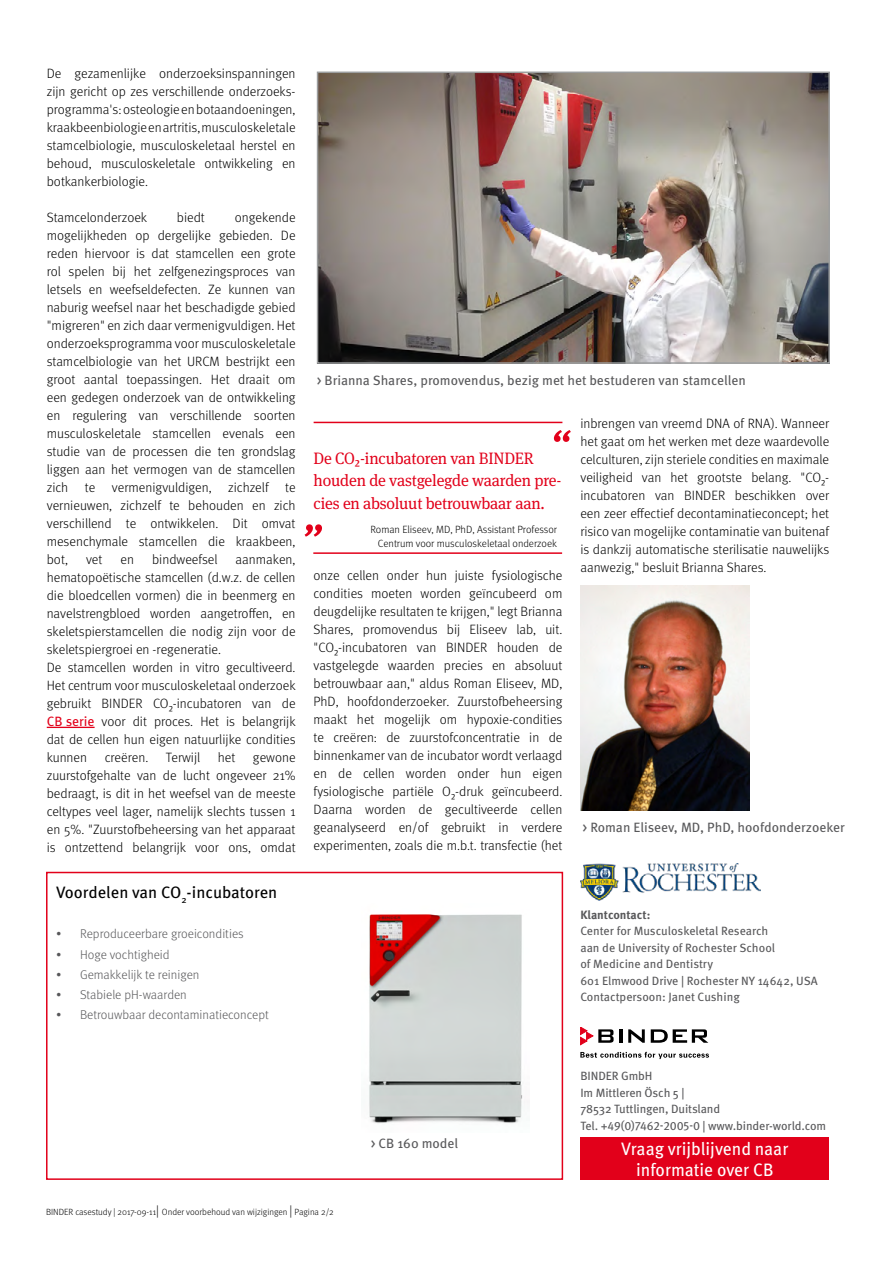
<style>
.page{position:relative;width:893px;height:1263px;background:#fff}
.page>*{position:absolute;margin:0;border:0;box-sizing:border-box;transform-origin:0 0}
.t1{font:18px/21.6px "Meta Pro";color:#fff;text-align:center;scale:.96 1}
.Zitat{font:16.5px/22.5px "Meta Serif OT";letter-spacing:-.01em;color:#e2001a}
.rechte_Box{font:16.5px "Meta Pro";color:#000}
.Fließtext{font:300 13.5px/18px "Meta Pro";color:#000;text-align:justify}
.BU{font:13.5px "Meta Pro";color:#58585a}
.t2{font:300 12.75px "Meta Pro";color:#58585a}
.Adressen{font:12px/16.5px "Meta Pro";letter-spacing:-.005em;color:#58585a}
.Adressen-2{font:700 12px "Meta Pro";color:#58585a}
.Zitat_Quelle{font:300 10.5px "Meta Pro";color:#000}
.t3{font:300 9px "Meta Pro";color:#000}
.s1{font-weight:400;color:#e2001a}
.s2{font-size:12.75px}
</style>
<div class="page">
<div style="left:46px;top:872px;width:517px;height:308px;border:2px solid #e2001a"></div>
<hr style="left:47px;top:727px;width:48px;height:1px;background:#e2001a">
<img style="left:320px;top:75px;width:507px;height:286px">
<div style="left:317px;top:72px;width:513px;height:292px;border:2px solid #9c9e9f"></div>
<svg style="left:580px;top:1052px;width:129px;height:7px"></svg>
<hr style="left:619px;top:1029px;width:3px;height:14px;background:#000">
<svg style="left:628px;top:1029px;width:17px;height:14px"></svg>
<svg style="left:651px;top:1029px;width:57px;height:14px"></svg>
<svg style="left:580px;top:1027px;width:34px;height:18px"></svg>
<img style="left:369px;top:914px;width:154px;height:210px">
<div style="left:580px;top:1137px;width:249px;height:43px;background:#e2001a"></div>
<svg style="left:305px;top:524px;width:17px;height:13px"></svg>
<svg style="left:554px;top:430px;width:17px;height:12px"></svg>
<hr style="left:314px;top:422px;width:248px;height:1px;background:#e2001a">
<hr style="left:313px;top:552px;width:249px;height:2px;background:#e2001a">
<img style="left:580px;top:863px;width:181px;height:37px">
<img style="left:580px;top:585px;width:170px;height:226px">
<p class="Fließtext" style="left:47px;top:63px;width:250px">De gezamenlijke onderzoeksinspanningen zijn gericht op zes verschillende onderzoeks&shy;programma's: osteologie en botaandoeningen, kraakbeenbiologie en artritis, musculoskeletale stamcelbiologie, musculoskeletaal herstel en behoud, musculoskeletale ontwikkeling en botkankerbiologie.</p>
<p class="Fließtext" style="left:47px;top:207px;width:102px">Stamcelonderzoek</p>
<p class="Fließtext" style="left:177px;top:207px;width:29px">biedt</p>
<p class="Fließtext" style="left:47px;top:207px;width:250px;text-indent:188px">ongekende mogelijkheden op dergelijke gebieden. De reden hiervoor is dat stamcellen een grote rol spelen bij het zelfgenezingsproces van letsels en weefseldefecten. Ze kunnen van naburig weefsel naar het beschadigde gebied "migreren" en zich daar vermenigvuldigen. Het onderzoeksprogramma voor musculoskeletale stamcelbiologie van het URCM bestrijkt een groot aantal toepassingen. Het draait om een gedegen onderzoek van de ontwikkeling en regulering van verschillende soorten musculoskeletale stamcellen evenals een studie van de processen die ten grondslag liggen aan het vermogen van de stamcellen zich te vermenigvuldigen, zichzelf te vernieuwen, zichzelf te behouden en zich verschillend te ontwikkelen. Dit omvat mesenchymale stamcellen die kraakbeen, bot,</p>
<p class="Fließtext" style="left:47px;top:549px;width:250px;text-indent:189px">aanmaken, hematopoëtische stamcellen (d.w.z. de cellen die bloedcellen vormen) die in beenmerg en navelstrengbloed worden aangetroffen, en skeletspierstamcellen die nodig zijn voor de skeletspiergroei en -regeneratie.</p>
<p class="Fließtext" style="left:47px;top:657px;width:250px">De stamcellen worden in vitro gecultiveerd.<br>Het centrum voor musculoskeletaal onderzoek gebruikt BINDER CO₂-incubatoren van de <span class="s1">CB serie</span> voor dit proces. Het is belangrijk dat de cellen hun eigen natuurlijke condities kunnen</p>
<p class="Fließtext" style="left:86px;top:549px;width:18px">vet</p>
<p class="Fließtext" style="left:120px;top:549px;width:15px">en</p>
<p class="Fließtext" style="left:152px;top:549px;width:67px">bindweefsel</p>
<p class="Fließtext" style="left:105px;top:747px;width:45px">creëren.</p>
<p class="Fließtext" style="left:166px;top:747px;width:36px">Terwijl</p>
<p class="Fließtext" style="left:218px;top:747px;width:19px">het</p>
<p class="Fließtext" style="left:47px;top:747px;width:250px;text-indent:206px">gewone zuurstofgehalte van de lucht ongeveer 21% bedraagt, is dit in het weefsel van de meeste celtypes veel lager, namelijk slechts tussen 1 en 5%. "Zuurstofbeheersing van het apparaat is ontzettend belangrijk voor ons, omdat</p>
<p class="rechte_Box" style="left:56px;top:879px;width:223px">Voordelen van CO<sub>2</sub>-incubatoren</p>
<p class="t2" style="left:56px;top:925px;width:189px">• Reproduceerbare groeicondities</p>
<p class="t2" style="left:56px;top:945px;width:115px">• Hoge vochtigheid</p>
<p class="t2" style="left:56px;top:965px;width:145px">• Gemakkelijk te reinigen</p>
<p class="t2" style="left:56px;top:985px;width:132px">• Stabiele pH-waarden</p>
<p class="t2" style="left:56px;top:1006px;width:214px">• Betrouwbaar decontaminatieconcept</p>
<p class="BU" style="left:317px;top:370px;width:431px">&gt; Brianna Shares, promovendus, bezig met het bestuderen van stamcellen</p>
<p class="Zitat" style="left:314px;top:447px;width:249px">De CO₂-incubatoren van BINDER houden de vastgelegde waarden pre&shy;cies en absoluut betrouwbaar aan.</p>
<p class="Zitat_Quelle" style="left:370px;top:522px;width:188px">Roman Eliseev, MD, PhD, Assistant Professor</p>
<p class="Zitat_Quelle" style="left:378px;top:536px;width:181px">Centrum voor musculoskeletaal onderzoek</p>
<p class="Fließtext" style="left:314px;top:566px;width:250px">onze cellen onder hun juiste fysiologische condities moeten worden geïncubeerd om deugdelijke resultaten te krijgen," legt Brianna Shares, promovendus bij Eliseev lab, uit. "CO₂-incubatoren van BINDER houden de vastgelegde waarden precies en absoluut betrouwbaar aan," aldus Roman Eliseev, MD, PhD, hoofdonderzoeker. Zuurstofbeheersing maakt het mogelijk om hypoxie-condities te creëren: de zuurstofconcentratie in de binnenkamer van de incubator wordt verlaagd en de cellen worden onder hun eigen fysiologische partiële O₂-druk geïncubeerd.<br>Daarna worden de gecultiveerde cellen geanalyseerd en/of gebruikt in verdere experimenten, zoals die m.b.t. transfectie (het</p>
<p class="Fließtext" style="left:580px;top:414px;width:250px">inbrengen van vreemd DNA of RNA). Wanneer het gaat om het werken met deze waardevolle celculturen, zijn steriele condities en maximale veiligheid van het grootste belang. "CO₂- incubatoren van BINDER beschikken over een zeer effectief decontaminatieconcept; het risico van mogelijke contaminatie van buitenaf is dankzij automatische sterilisatie nauwelijks aanwezig," besluit Brianna Shares.</p>
<p class="BU" style="left:583px;top:817px;width:264px">&gt; Roman Eliseev, MD, PhD, hoofdonderzoeker</p>
<p class="Adressen-2" style="left:580px;top:905px;width:71px">Klantcontact:</p>
<p class="Adressen" style="left:580px;top:922px;width:196px">Center for Musculoskeletal Research aan de University of Rochester School of Medicine and Dentistry</p>
<p class="Adressen" style="left:580px;top:971px;width:239px">601 Elmwood Drive | Rochester NY 14642, USA</p>
<p class="Adressen" style="left:580px;top:988px;width:161px">Contactpersoon: Janet Cushing</p>
<p class="BU" style="left:371px;top:1132px;width:89px">&gt; CB 160 model</p>
<p class="Adressen" style="left:580px;top:1067px;width:73px">BINDER GmbH</p>
<p class="Adressen" style="left:580px;top:1084px;width:106px">Im Mittleren Ösch 5 |</p>
<p class="Adressen" style="left:580px;top:1100px;width:141px">78532 Tuttlingen, Duitsland</p>
<p class="Adressen" style="left:580px;top:1117px;width:247px">Tel. +49(0)7462-2005-0 | www.binder-world.com</p>
<p class="t1" style="left:621px;top:1136px;width:176px">Vraag vrijblijvend naar informatie over CB</p>
<p class="t3" style="left:46px;top:1205px;width:289px">BINDER casestudy | 2017-09-11<span class="s2">|</span> Onder voorbehoud van wijzigingen <span class="s2">|</span> Pagina 2/2</p>
</div>
